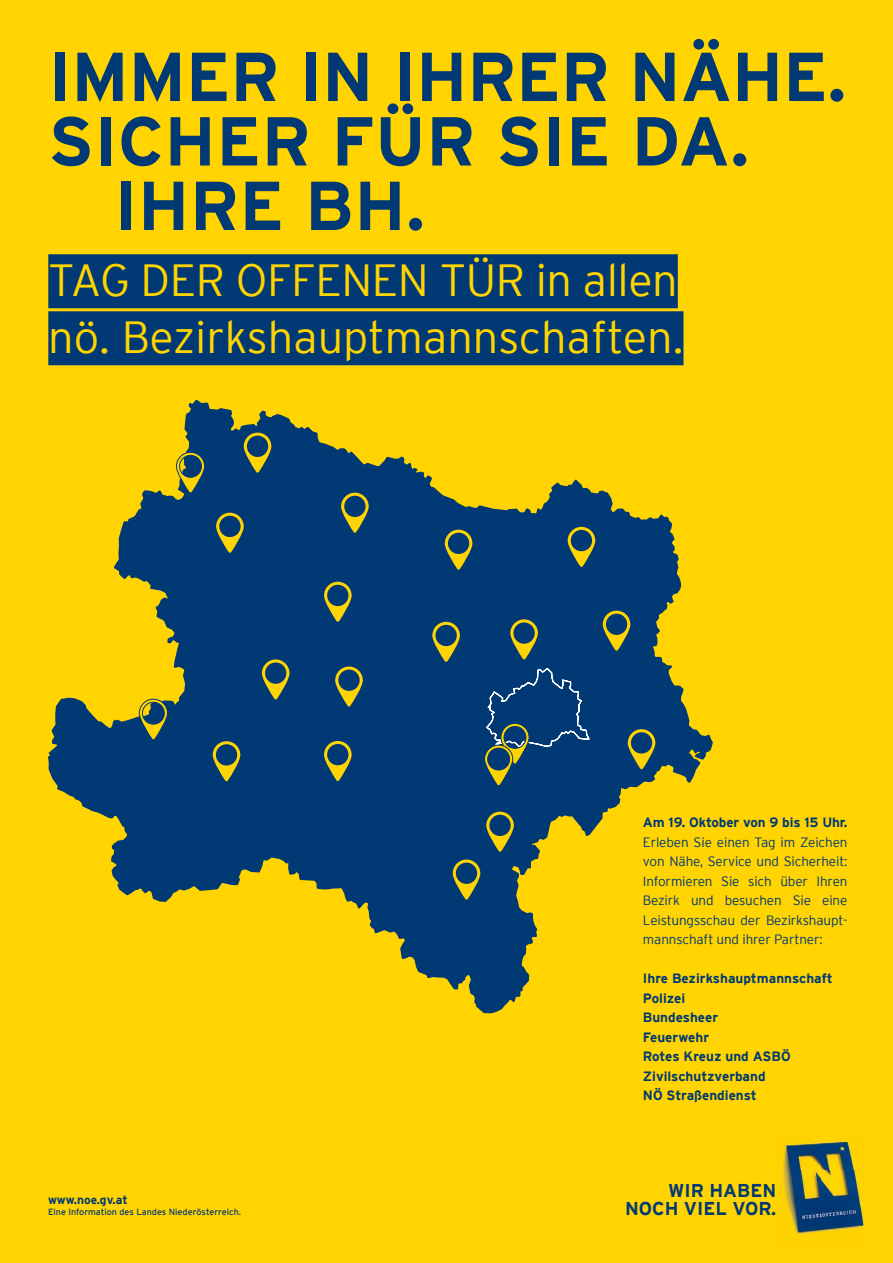
<style>
.page{position:relative;width:893px;height:1263px;background:#ffd400}
.page>*{position:absolute;margin:0;border:0;box-sizing:border-box;transform-origin:0 0}
.t1{font:700 69px "Interstate";color:#003974}
.t2{font:300 45px/57px "Interstate";letter-spacing:-.01em;color:#ffd400}
.t3{font:700 18.6px/18.6px "Interstate";color:#003974;text-align:right}
.t4{font:300 13.5px/19.5px "Interstate";letter-spacing:-.01em;color:#003974;text-align:justify}
.t5{font:700 13.5px/19.5px "Interstate";color:#003974}
.t6{font:700 12px "Interstate";color:#003974}
.t7{font:9px "Interstate";color:#003974}
</style>
<div class="page">
<img style="left:782px;top:1141px;width:83px;height:93px">
<svg style="left:48px;top:399px;width:665px;height:615px"></svg>
<svg style="left:324px;top:582px;width:28px;height:40px"></svg>
<svg style="left:568px;top:527px;width:27px;height:40px"></svg>
<svg style="left:486px;top:812px;width:28px;height:40px"></svg>
<svg style="left:453px;top:859px;width:27px;height:41px"></svg>
<svg style="left:213px;top:741px;width:27px;height:40px"></svg>
<svg style="left:244px;top:433px;width:27px;height:40px"></svg>
<svg style="left:139px;top:699px;width:29px;height:41px"></svg>
<svg style="left:445px;top:530px;width:27px;height:40px"></svg>
<svg style="left:216px;top:513px;width:28px;height:40px"></svg>
<svg style="left:603px;top:611px;width:27px;height:40px"></svg>
<svg style="left:628px;top:729px;width:27px;height:40px"></svg>
<svg style="left:341px;top:493px;width:28px;height:40px"></svg>
<svg style="left:335px;top:666px;width:28px;height:41px"></svg>
<svg style="left:324px;top:741px;width:28px;height:40px"></svg>
<svg style="left:262px;top:659px;width:27px;height:41px"></svg>
<svg style="left:176px;top:452px;width:29px;height:42px"></svg>
<svg style="left:432px;top:622px;width:28px;height:40px"></svg>
<svg style="left:510px;top:619px;width:28px;height:41px"></svg>
<svg style="left:484px;top:667px;width:107px;height:119px"></svg>
<div style="left:48px;top:254px;width:630px;height:54px;background:#003974"></div>
<div style="left:48px;top:311px;width:635px;height:54px;background:#003974"></div>
<h1 class="t1" style="left:48px;top:38px;width:800px">IMMER IN IHRER NÄHE.</h1>
<h1 class="t1" style="left:48px;top:103px;width:703px">SICHER FÜR SIE DA.</h1>
<h1 class="t1" style="left:114px;top:167px;width:312px">IHRE BH.</h1>
<h2 class="t2" style="left:48px;top:252px;width:637px">TAG DER OFFENEN TÜR in allen nö. Bezirkshauptmannschaften.</h2>
<p class="t6" style="left:48px;top:1193px;width:81px">www.noe.gv.at</p>
<p class="t7" style="left:48px;top:1207px;width:195px">Eine Information des Landes Niederösterreich.</p>
<p class="t5" style="left:643px;top:813px;width:206px">Am 19. Oktober von 9 bis 15 Uhr.</p>
<p class="t4" style="left:643px;top:832px;width:206px">Erleben Sie einen Tag im Zeichen von Nähe, Service und Sicherheit:<br>Informieren Sie sich über Ihren Bezirk und besuchen Sie eine Leistungsschau der Bezirkshaupt&shy;mannschaft und ihrer Partner:</p>
<p class="t5" style="left:643px;top:969px;width:191px">Ihre Bezirkshauptmannschaft<br>Polizei<br>Bundesheer<br>Feuerwehr<br>Rotes Kreuz und ASBÖ<br>Zivilschutzverband<br>NÖ Straßendienst</p>
<h3 class="t3" style="left:625px;top:1181px;width:153px">WIR HABEN<br>NOCH VIEL VOR.</h3>
</div>
